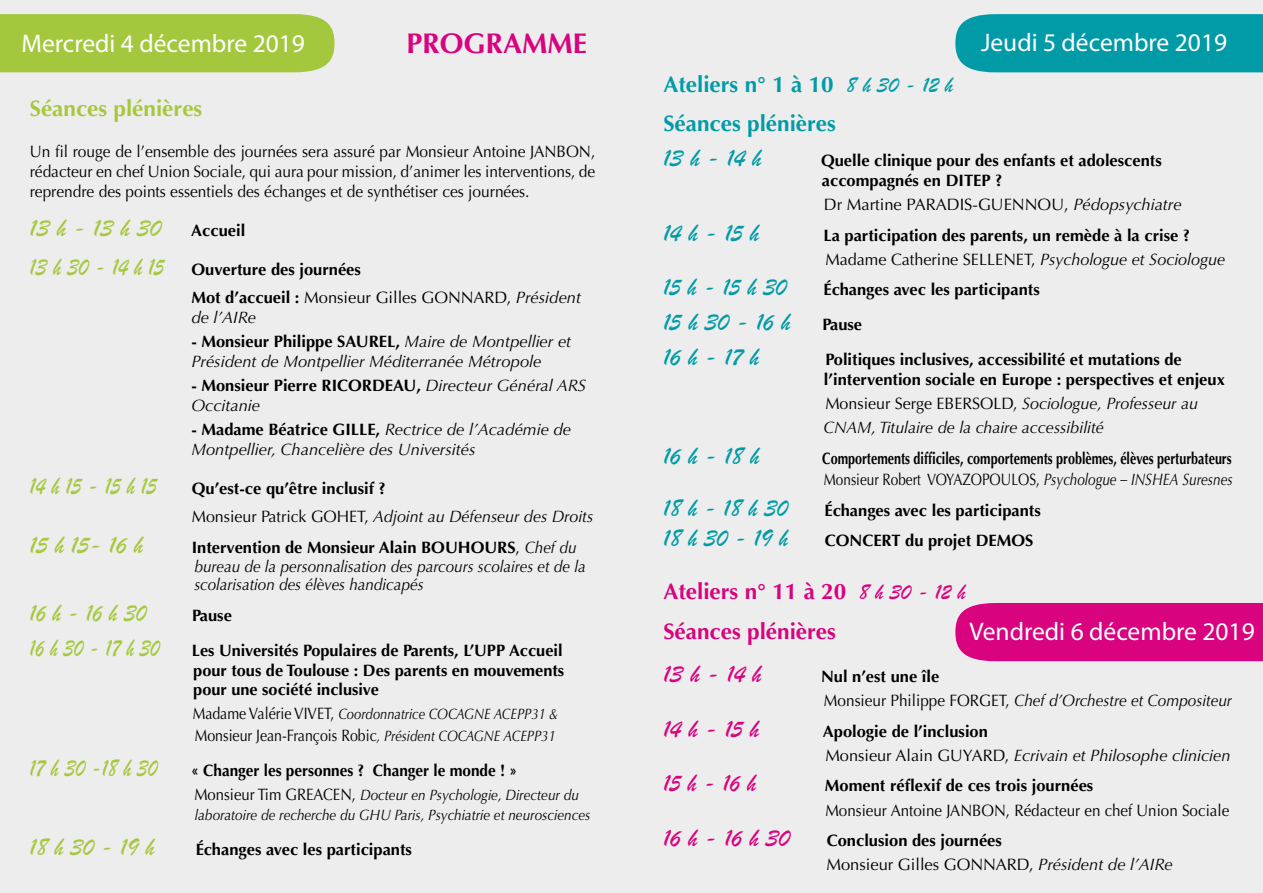
<style>
.page{position:relative;width:1263px;height:893px;background:#ededed}
.page>*{position:absolute;margin:0;border:0;box-sizing:border-box;transform-origin:0 0}
.t1{font:700 28.5px "Optima";color:#d9027f}
.t2{font:25.5px "Brush Script";color:#009ba7}
.t3{font:25.5px "Myriad Pro";color:#fff}
.t4{font:25.5px/39.2px "Brush Script";color:#a5c83d}
.t5{font:25.5px "Brush Script";color:#d9027f}
.t6{font:25.5px "Brush Script";color:#a5c83d;scale:.87 1}
.t7{font:25.5px "Brush Script";color:#a5c83d;scale:.82 1}
.t8{font:25.5px "Brush Script";color:#a5c83d;scale:.84 1}
.t9{font:25.5px "Brush Script";color:#a5c83d;scale:.92 1}
.t10{font:700 22.5px/39.8px "Optima";color:#d9027f}
.t11{font:700 22.5px/39.8px "Optima";color:#009ba7}
.t12{font:700 22.5px "Optima";color:#a5c83d}
.t13{font:700 16.5px/19.8px "Optima";color:#000}
.t14{font:italic 16.5px/19.8px "Optima";color:#000}
.t15{font:16.5px/19.8px "Optima";color:#000;text-align:justify;scale:.94 1}
.t16{font:italic 16.5px/19.5px "Optima";color:#000;scale:.92 1}
.t17{font:700 16.5px/21.6px "Optima";color:#000;scale:.76 1}
.t18{font:16.5px/24px "Optima";color:#000}
.t19{font:italic 16.5px/24px "Optima";color:#000;scale:.93 1}
.t20{font:16.5px "Optima";color:#000;scale:.86 1}
.t21{font:16.5px "Optima";color:#000;scale:.92 1}
.t22{font:700 16.5px "Optima";color:#000;scale:.93 1}
.t23{font:italic 15px/19.8px "Optima";color:#000;scale:.9 1}
.t24{font:italic 15px "Optima";color:#000;scale:.86 1}
.s1{font-family:"Brush Script";font-weight:400}
.s2{font-style:italic}
.s3{font-weight:400}
.s4{font-weight:400;font-style:italic}
.s5{font-style:normal}
.s6{font-family:"Optima";font-weight:700;font-size:16.5px;color:#000}
.s7{font-weight:700;font-style:normal}
.s8{font-style:normal;font-size:16.5px}
.s9{font-style:italic;font-size:15px}
.s10{font-weight:700}
</style>
<div class="page">
<div style="left:0;top:14px;width:334px;height:58px;background:#a4c83d"></div>
<div style="left:955px;top:14px;width:308px;height:58px;background:#009ba7"></div>
<div style="left:955px;top:603px;width:308px;height:58px;background:#d9027f"></div>
<h1 class="t1" style="left:406px;top:27px;width:182px">PROGRAMME</h1>
<h2 class="t3" style="left:981px;top:26px;width:248px">Jeudi 5 décembre 2019</h2>
<h3 class="t11" style="left:663px;top:64px;width:291px">Ateliers n° 1 à 10 <span class="s1">8 h 30 - 12 h<br></span>Séances plénières</h3>
<h2 class="t2" style="left:663px;top:142px;width:99px">13 h - 14 h</h2>
<p class="t13" style="left:821px;top:151px;width:342px">Quelle clinique pour des enfants et adolescents accompagnés en DITEP ?</p>
<p class="t18" style="left:824px;top:193px;width:359px">Dr Martine PARADIS-GUENNOU, <span class="s2">Pédopsychiatre</span></p>
<h2 class="t2" style="left:663px;top:216px;width:97px">14 h - 15 h</h2>
<p class="t13" style="left:823px;top:223px;width:403px;line-height:24px">La participation des parents, un remède à la crise ?<br><span class="s3">Madame Catherine SELLENET,</span> <span class="s4">Psychologue et Sociologue</span></p>
<h2 class="t2" style="left:663px;top:271px;width:125px">15 h - 15 h 30</h2>
<p class="t13" style="left:823px;top:280px;width:218px">Échanges avec les participants</p>
<h2 class="t2" style="left:663px;top:305px;width:128px">15 h 30 - 16 h</h2>
<p class="t13" style="left:822px;top:315px;width:41px">Pause</p>
<h2 class="t2" style="left:663px;top:340px;width:97px">16 h - 17 h</h2>
<p class="t13" style="left:824px;top:350px;width:402px">Politiques inclusives, accessibilité et mutations de l’intervention sociale en Europe : perspectives et enjeux</p>
<p class="t14" style="left:823px;top:391px;width:376px;line-height:24px"><span class="s5">Monsieur Serge EBERSOLD,</span> Sociologue, Professeur au<br>CNAM, Titulaire de la chaire accessibilité</p>
<h2 class="t2" style="left:663px;top:439px;width:98px">16 h - 18 h</h2>
<p class="t17" style="left:822px;top:447px;width:542px">Comportements difficiles, comportements problèmes, élèves perturbateurs<br><span class="s3">Monsieur Robert VOYAZOPOULOS,</span> <span class="s4">Psychologue – INSHEA Suresnes</span></p>
<h2 class="t2" style="left:663px;top:491px;width:126px">18 h - 18 h 30</h2>
<p class="t13" style="left:824px;top:500px;width:218px">Échanges avec les participants</p>
<h2 class="t2" style="left:663px;top:522px;width:126px">18 h 30 - 19 h</h2>
<p class="t13" style="left:825px;top:531px;width:210px">CONCERT du projet DEMOS</p>
<h2 class="t3" style="left:21px;top:28px;width:285px">Mercredi 4 décembre 2019</h2>
<h3 class="t12" style="left:30px;top:95px;width:174px">Séances plénières</h3>
<p class="t15" style="left:30px;top:142px;width:603px">Un fil rouge de l’ensemble des journées sera assuré par Monsieur Antoine JANBON, rédacteur en chef Union Sociale, qui aura pour mission, d’animer les interventions, de reprendre des points essentiels des échanges et de synthétiser ces journées.</p>
<h2 class="t4" style="left:30px;top:208px;width:217px">13 h - 13 h 30 <span class="s6">Accueil<br></span>13 h 30 - 14 h 15</h2>
<p class="t13" style="left:191px;top:256px;width:391px;line-height:28.3px">Ouverture des journées<br>Mot d’accueil : <span class="s3">Monsieur Gilles GONNARD,</span> <span class="s4">Président</span></p>
<p class="t14" style="left:191px;top:308px;width:66px">de l’AIRe</p>
<p class="t14" style="left:191px;top:332px;width:381px"><span class="s7">- Monsieur Philippe SAUREL,</span> Maire de Montpellier et<br>Président de Montpellier Méditerranée Métropole</p>
<p class="t14" style="left:191px;top:376px;width:396px"><span class="s7">- Monsieur Pierre RICORDEAU,</span> Directeur Général ARS<br>Occitanie</p>
<p class="t14" style="left:191px;top:420px;width:381px"><span class="s7">- Madame Béatrice GILLE,</span> Rectrice de l’Académie de<br>Montpellier, Chancelière des Universités</p>
<h2 class="t6" style="left:30px;top:469px;width:147px">14 h 15 - 15 h 15</h2>
<p class="t14" style="left:192px;top:474px;width:403px;line-height:28.3px"><span class="s7">Qu’est-ce qu’être inclusif ?<br></span><span class="s5">Monsieur Patrick GOHET,</span> Adjoint au Défenseur des Droits</p>
<h2 class="t4" style="left:30px;top:525px;width:115px">15 h 15- 16 h</h2>
<p class="t16" style="left:192px;top:538px;width:430px"><span class="s7">Intervention de Monsieur Alain BOUHOURS</span><span class="s5">,</span> Chef du bureau de la personnalisation des parcours scolaires et de la</p>
<p class="t16" style="left:194px;top:575px;width:251px">scolarisation des élèves handicapés</p>
<h2 class="t9" style="left:30px;top:596px;width:128px">16 h - 16 h 30</h2>
<p class="t13" style="left:192px;top:606px;width:41px">Pause</p>
<h2 class="t7" style="left:30px;top:631px;width:160px">16 h 30 - 17 h 30</h2>
<p class="t13" style="left:192px;top:640px;width:374px;text-align:justify">Les Universités Populaires de Parents, L’UPP Accueil pour tous de Toulouse : Des parents en mouvements pour une société inclusive</p>
<p class="t24" style="left:193px;top:706px;width:426px"><span class="s8">Madame Valérie VIVET,</span> Coordonnatrice COCAGNE ACEPP31 &amp;</p>
<p class="t20" style="left:195px;top:726px;width:421px">Monsieur Jean-François Robic<span class="s9">, Président COCAGNE ACEPP31</span></p>
<h2 class="t8" style="left:30px;top:751px;width:154px">17 h 30 -18 h 30</h2>
<p class="t22" style="left:191px;top:761px;width:352px">« Changer les personnes ? Changer le monde ! »</p>
<p class="t23" style="left:194px;top:785px;width:441px"><span class="s8">Monsieur Tim GREACEN,</span> Docteur en Psychologie, Directeur du laboratoire de recherche du GHU Paris, Psychiatrie et neurosciences</p>
<h2 class="t4" style="left:30px;top:827px;width:126px">18 h 30 - 19 h</h2>
<p class="t13" style="left:196px;top:839px;width:218px">Échanges avec les participants</p>
<h3 class="t10" style="left:663px;top:572px;width:304px">Ateliers n° 11 à 20 <span class="s1">8 h 30 - 12 h<br></span>Séances plénières</h3>
<h2 class="t5" style="left:663px;top:657px;width:99px">13 h - 14 h</h2>
<p class="t19" style="left:821px;top:665px;width:443px"><span class="s7">Nul n’est une île<br></span><span class="s5">Monsieur Philippe FORGET,</span> Chef d’Orchestre et Compositeur</p>
<h2 class="t5" style="left:663px;top:712px;width:97px">14 h - 15 h</h2>
<p class="t14" style="left:823px;top:719px;width:409px;line-height:24px"><span class="s7">Apologie de l’inclusion<br></span><span class="s5">Monsieur Alain GUYARD,</span> Ecrivain et Philosophe clinicien</p>
<h2 class="t5" style="left:663px;top:767px;width:94px">15 h - 16 h</h2>
<p class="t13" style="left:825px;top:776px;width:270px">Moment réflexif de ces trois journées</p>
<p class="t21" style="left:825px;top:800px;width:440px">Monsieur Antoine JANBON, Rédacteur en chef Union Sociale</p>
<h2 class="t5" style="left:663px;top:821px;width:128px">16 h - 16 h 30</h2>
<p class="t18" style="left:826px;top:829px;width:348px"><span class="s10">Conclusion des journées<br></span>Monsieur Gilles GONNARD, <span class="s2">Président de l’AIRe</span></p>
<h2 class="t3" style="left:969px;top:615px;width:287px">Vendredi 6 décembre 2019</h2>
</div>
